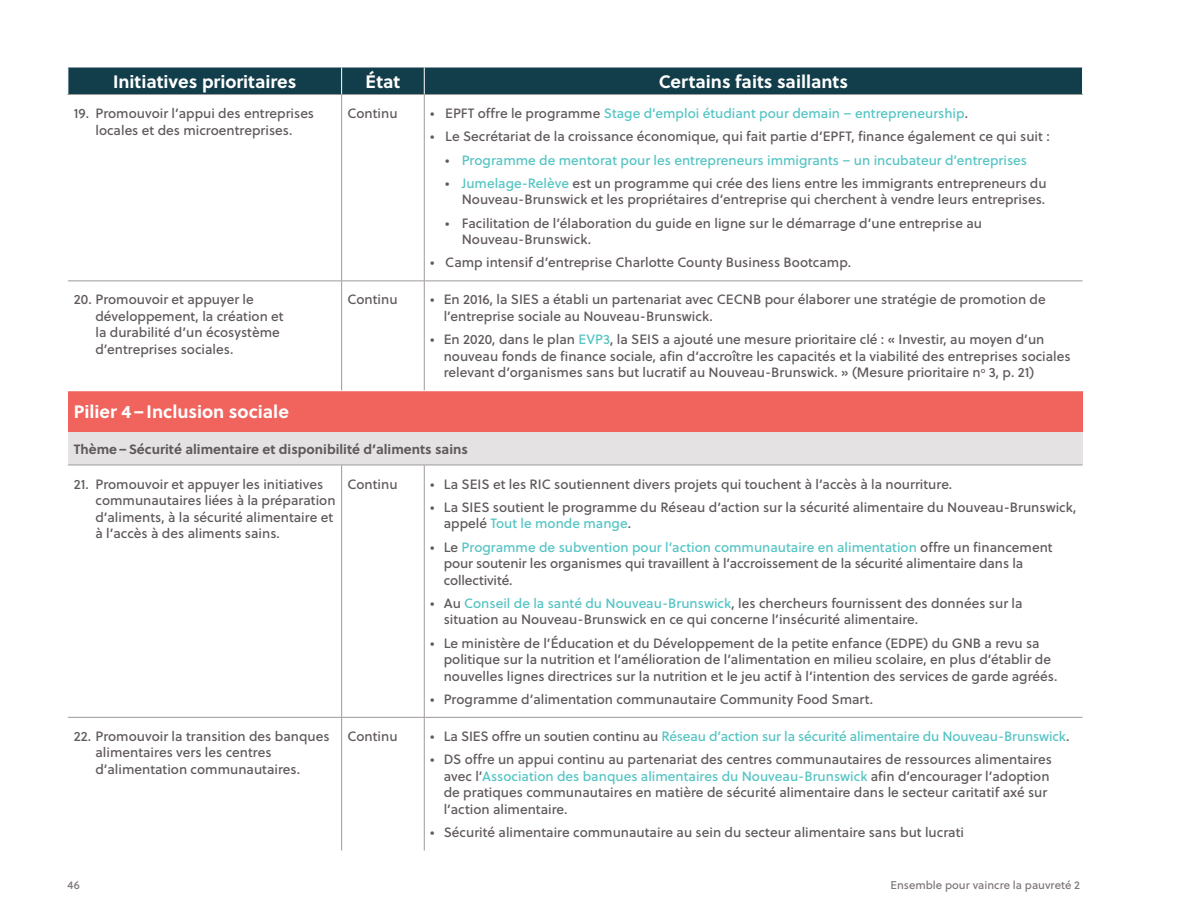
<style>
.page{position:relative;width:1188px;height:918px;background:#fff}
.page>*{position:absolute;margin:0;border:0;box-sizing:border-box;transform-origin:0 0}
.t1{font:700 18px "Soleil";color:#fff}
.t2{font:13.5px/16.5px "Soleil Bk";color:#60595b}
.t3{font:13.5px "Soleil Bk";color:#56c4c4}
.t4{font:700 13.5px "Soleil";color:#60595b}
.t5{font:11.25px "Soleil Bk";color:#7e7677}
.s1{color:#60595b}
.s2{color:#56c4c4}
</style>
<div class="page">
<div style="left:68px;top:391px;width:1015px;height:42px;background:#f1645e"></div>
<div style="left:68px;top:433px;width:1015px;height:32px;background:#e4e2e2"></div>
<hr style="left:341px;top:718px;width:1px;height:132px;background:#a0999a">
<hr style="left:424px;top:718px;width:1px;height:132px;background:#a0999a">
<hr style="left:341px;top:281px;width:1px;height:109px;background:#a0999a">
<hr style="left:424px;top:281px;width:1px;height:109px;background:#a0999a">
<hr style="left:341px;top:95px;width:1px;height:186px;background:#a0999a">
<hr style="left:424px;top:95px;width:1px;height:186px;background:#a0999a">
<hr style="left:68px;top:465px;width:274px;height:1px;background:#a0999a">
<hr style="left:342px;top:465px;width:82px;height:1px;background:#a0999a">
<hr style="left:341px;top:465px;width:1px;height:252px;background:#a0999a">
<hr style="left:424px;top:465px;width:1px;height:252px;background:#a0999a">
<hr style="left:424px;top:465px;width:659px;height:1px;background:#a0999a">
<hr style="left:68px;top:717px;width:274px;height:1px;background:#a0999a">
<hr style="left:342px;top:717px;width:82px;height:1px;background:#a0999a">
<hr style="left:424px;top:717px;width:659px;height:1px;background:#a0999a">
<hr style="left:68px;top:281px;width:274px;height:1px;background:#a0999a">
<hr style="left:342px;top:281px;width:82px;height:1px;background:#a0999a">
<hr style="left:424px;top:281px;width:659px;height:1px;background:#a0999a">
<div style="left:68px;top:68px;width:1014px;height:26px;background:#123d4b"></div>
<hr style="left:68px;top:94px;width:274px;height:1px;background:#a0999a">
<hr style="left:342px;top:94px;width:82px;height:1px;background:#a0999a">
<hr style="left:424px;top:94px;width:659px;height:1px;background:#a0999a">
<h1 class="t1" style="left:113px;top:67px;width:185px">Initiatives prioritaires</h1>
<h1 class="t1" style="left:366px;top:67px;width:36px">État</h1>
<h1 class="t1" style="left:659px;top:67px;width:191px">Certains faits saillants</h1>
<p class="t2" style="left:74px;top:105px;width:242px;text-align:center">19. Promouvoir l’appui des entreprises locales et des microentreprises.</p>
<p class="t2" style="left:348px;top:105px;width:51px">Continu</p>
<p class="t3" style="left:430px;top:103px;width:539px"><span class="s1">• EPFT offre le programme</span> Stage d’emploi étudiant pour demain – entrepreneurship<span class="s1">.</span></p>
<p class="t2" style="left:430px;top:128px;width:621px">• Le Secrétariat de la croissance économique, qui fait partie d’EPFT, finance également ce qui suit :</p>
<p class="t3" style="left:445px;top:150px;width:583px"><span class="s1">•</span> Programme de mentorat pour les entrepreneurs immigrants – un incubateur d’entreprises</p>
<p class="t2" style="left:445px;top:174px;width:603px;text-align:right">• <span class="s2">Jumelage-Relève</span> est un programme qui crée des liens entre les immigrants entrepreneurs du<br>Nouveau‑ Brunswick et les propriétaires d’entreprise qui cherchent à vendre leurs entreprises.</p>
<p class="t2" style="left:462px;top:214px;width:522px;text-indent:-16px">• Facilitation de l’élaboration du guide en ligne sur le démarrage d’une entreprise au<br>Nouveau‑ Brunswick.</p>
<p class="t2" style="left:430px;top:254px;width:423px">• Camp intensif d’entreprise Charlotte County Business Bootcamp.</p>
<p class="t2" style="left:95px;top:291px;width:190px;text-indent:-22px">20. Promouvoir et appuyer le développement, la création et la durabilité d’un écosystème d’entreprises sociales.</p>
<p class="t2" style="left:348px;top:291px;width:51px">Continu</p>
<p class="t2" style="left:444px;top:291px;width:604px;text-indent:-14px">• En 2016, la SIES a établi un partenariat avec CECNB pour élaborer une stratégie de promotion de l’entreprise sociale au Nouveau‑ Brunswick.</p>
<p class="t2" style="left:444px;top:331px;width:628px;text-indent:-14px">• En 2020, dans le plan <span class="s2">EVP3</span>, la SEIS a ajouté une mesure prioritaire clé : « Investir, au moyen d’un nouveau fonds de finance sociale, afin d’accroître les capacités et la viabilité des entreprises sociales relevant d’organismes sans but lucratif au Nouveau‑ Brunswick. » (Mesure prioritaire n<sup>o</sup> 3, p. 21)</p>
<h1 class="t1" style="left:74px;top:398px;width:217px">Pilier 4 – Inclusion sociale</h1>
<p class="t4" style="left:74px;top:439px;width:396px">Thème – Sécurité alimentaire et disponibilité d’aliments sains</p>
<p class="t2" style="left:95px;top:475px;width:242px;text-indent:-22px">21. Promouvoir et appuyer les initiatives communautaires liées à la préparation d’aliments, à la sécurité alimentaire et à l’accès à des aliments sains.</p>
<p class="t2" style="left:348px;top:475px;width:51px">Continu</p>
<p class="t2" style="left:430px;top:475px;width:524px">• La SEIS et les RIC soutiennent divers projets qui touchent à l’accès à la nourriture.</p>
<p class="t2" style="left:444px;top:498px;width:634px;text-indent:-14px">• La SIES soutient le programme du Réseau d’action sur la sécurité alimentaire du Nouveau‑ Brunswick, appelé <span class="s2">Tout le monde mange</span>.</p>
<p class="t2" style="left:444px;top:538px;width:610px;text-indent:-14px">• Le <span class="s2">Programme de subvention pour l’action communautaire en alimentation</span> offre un financement pour soutenir les organismes qui travaillent à l’accroissement de la sécurité alimentaire dans la collectivité.</p>
<p class="t2" style="left:444px;top:594px;width:580px;text-indent:-14px">• Au <span class="s2">Conseil de la santé du Nouveau‑ Brunswick</span>, les chercheurs fournissent des données sur la situation au Nouveau‑ Brunswick en ce qui concerne l’insécurité alimentaire.</p>
<p class="t2" style="left:444px;top:634px;width:615px;text-indent:-14px">• Le ministère de l’Éducation et du Développement de la petite enfance (EDPE) du GNB a revu sa politique sur la nutrition et l’amélioration de l’alimentation en milieu scolaire, en plus d’établir de nouvelles lignes directrices sur la nutrition et le jeu actif à l’intention des services de garde agréés.</p>
<p class="t2" style="left:430px;top:690px;width:444px">• Programme d’alimentation communautaire Community Food Smart.</p>
<p class="t2" style="left:95px;top:727px;width:236px;text-indent:-22px">22. Promouvoir la transition des banques alimentaires vers les centres d’alimentation communautaires.</p>
<p class="t2" style="left:348px;top:727px;width:51px">Continu</p>
<p class="t3" style="left:430px;top:726px;width:641px"><span class="s1">• La SIES offre un soutien continu au</span> Réseau d’action sur la sécurité alimentaire du Nouveau‑ Brunswick<span class="s1">.</span></p>
<p class="t2" style="left:444px;top:751px;width:610px;text-indent:-14px">• DS offre un appui continu au partenariat des centres communautaires de ressources alimentaires avec l’<span class="s2">Association des banques alimentaires du Nouveau‑ Brunswick</span> afin d’encourager l’adoption de pratiques communautaires en matière de sécurité alimentaire dans le secteur caritatif axé sur l’action alimentaire.</p>
<p class="t2" style="left:430px;top:823px;width:535px">• Sécurité alimentaire communautaire au sein du secteur alimentaire sans but lucrati</p>
<p class="t5" style="left:68px;top:876px;width:14px">46</p>
<p class="t5" style="left:891px;top:876px;width:191px">Ensemble pour vaincre la pauvreté 2</p>
</div>
